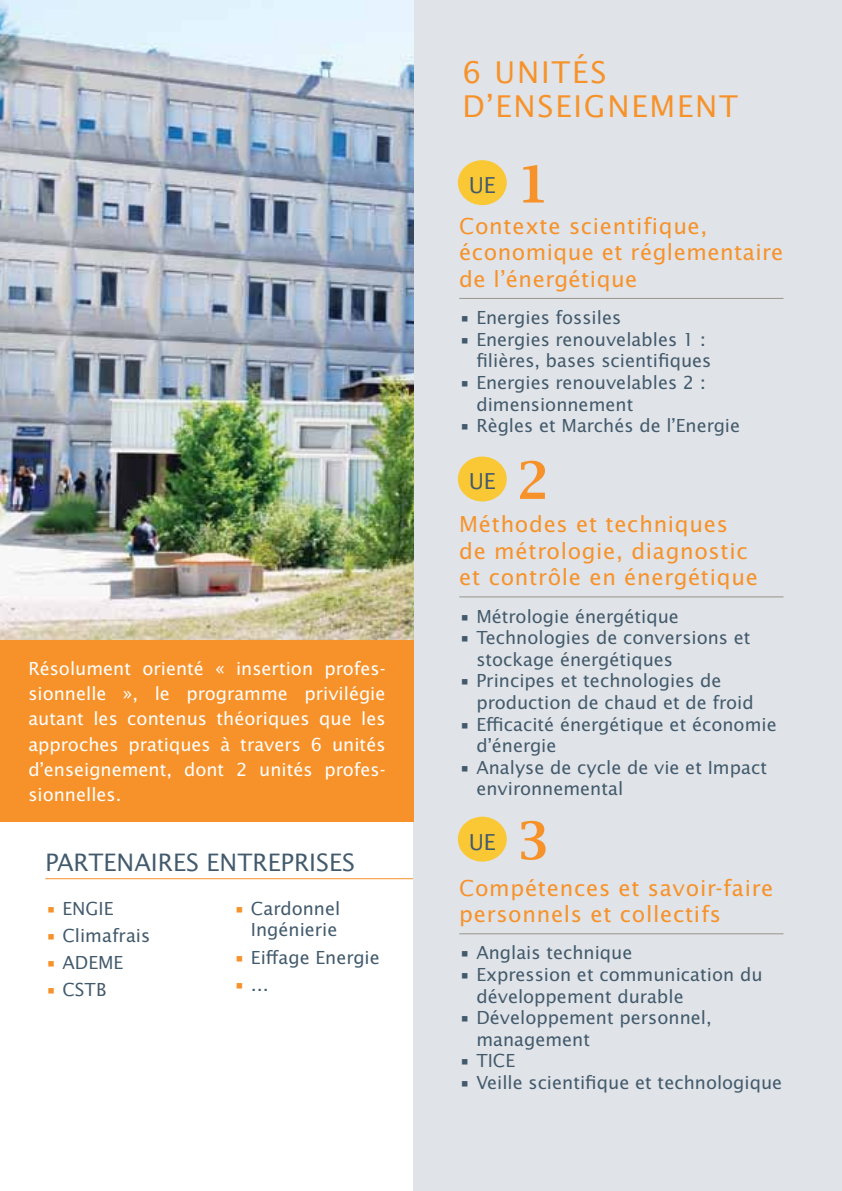
<style>
.page{position:relative;width:842px;height:1191px;background:#fff}
.page>*{position:absolute;margin:0;border:0;box-sizing:border-box;transform-origin:0 0}
.t1{font:600 51.6px "Lucida Bright";color:#f7922a}
.t2{font:30px/34px "Lucida Sans";letter-spacing:.06em;color:#f7922a}
.t3{font:24px "Lucida Sans";color:#425a6c}
.t4{font:22px/26.4px "Lucida Sans";letter-spacing:.03em;color:#f7922a}
.t5{font:22px "Lucida Sans";color:#425a6c}
.t6{font:18px/21.6px "Lucida Sans";color:#425a6c}
.t7{font:18px/25.2px "Lucida Sans";color:#fff;text-align:justify}
.t8{font:18px "Lucida Sans";color:#f7922a}
.s1{color:#f7922a}
.s2{color:#425a6c}
</style>
<div class="page">
<hr style="left:45px;top:878px;width:386px;height:1px;background:#f7922a">
<div style="left:414px;top:0;width:428px;height:1191px;background:#e0e3e7"></div>
<hr style="left:459px;top:298px;width:324px;height:1px;background:#98948e">
<hr style="left:459px;top:596px;width:324px;height:1px;background:#98948e">
<hr style="left:459px;top:933px;width:324px;height:1px;background:#98948e">
<div style="left:458px;top:160px;width:49px;height:45px;background:#fac834;border-radius:50%"></div>
<div style="left:458px;top:456px;width:49px;height:45px;background:#fac834;border-radius:50%"></div>
<div style="left:458px;top:816px;width:49px;height:45px;background:#fac834;border-radius:50%"></div>
<img style="left:0;top:0;width:414px;height:640px">
<div style="left:0;top:640px;width:414px;height:181px;background:#f7922a"></div>
<p class="t7" style="left:28px;top:655px;width:359px">Résolument orienté « insertion profes&shy;sionnelle », le programme privilégie autant les contenus théoriques que les approches pratiques à travers 6 unités d’enseignement, dont 2 unités profes&shy;sionnelles.</p>
<h3 class="t3" style="left:45px;top:847px;width:311px">PARTENAIRES ENTREPRISES</h3>
<p class="t6" style="left:45px;top:897px;width:70px"><span class="s1">•</span> ENGIE</p>
<p class="t6" style="left:45px;top:924px;width:106px"><span class="s1">•</span> Climafrais</p>
<p class="t6" style="left:45px;top:951px;width:79px"><span class="s1">•</span> ADEME</p>
<p class="t6" style="left:45px;top:978px;width:62px"><span class="s1">•</span> CSTB</p>
<p class="t6" style="left:234px;top:897px;width:108px;text-align:right"><span class="s1">•</span> Cardonnel<br>Ingénierie</p>
<p class="t6" style="left:234px;top:945px;width:147px"><span class="s1">•</span> Eiffage Energie</p>
<p class="t8" style="left:234px;top:973px;width:37px">• <span class="s2">…</span></p>
<h2 class="t2" style="left:462px;top:55px;width:277px">6 UNITÉS<br>D’ENSEIGNEMENT</h2>
<p class="t5" style="left:469px;top:171px;width:29px">UE</p>
<h1 class="t1" style="left:517px;top:155px;width:34px">1</h1>
<p class="t4" style="left:459px;top:212px;width:326px">Contexte scientifique, économique et réglementaire de l’énergétique</p>
<p class="t6" style="left:459px;top:306px;width:163px">• Energies fossiles</p>
<p class="t6" style="left:476px;top:328px;width:237px;text-indent:-17px">• Energies renouvelables 1 : filières, bases scientifiques</p>
<p class="t6" style="left:476px;top:371px;width:231px;text-indent:-17px">• Energies renouvelables 2 : dimensionnement</p>
<p class="t6" style="left:459px;top:414px;width:282px">• Règles et Marchés de l’Energie</p>
<p class="t5" style="left:469px;top:468px;width:29px">UE</p>
<h1 class="t1" style="left:517px;top:451px;width:34px">2</h1>
<p class="t4" style="left:459px;top:510px;width:300px">Méthodes et techniques de métrologie, diagnostic et contrôle en énergétique</p>
<p class="t6" style="left:459px;top:605px;width:221px">• Métrologie énergétique</p>
<p class="t6" style="left:476px;top:626px;width:276px;text-indent:-17px">• Technologies de conversions et stockage énergétiques</p>
<p class="t6" style="left:476px;top:669px;width:279px;text-indent:-17px">• Principes et technologies de production de chaud et de froid</p>
<p class="t6" style="left:476px;top:713px;width:302px;text-indent:-17px">• Efficacité énergétique et économie d’énergie</p>
<p class="t6" style="left:476px;top:756px;width:292px;text-indent:-17px">• Analyse de cycle de vie et Impact environnemental</p>
<p class="t5" style="left:469px;top:828px;width:29px">UE</p>
<h1 class="t1" style="left:517px;top:811px;width:34px">3</h1>
<p class="t4" style="left:459px;top:874px;width:315px">Compétences et savoir-faire personnels et collectifs</p>
<p class="t6" style="left:459px;top:941px;width:175px">• Anglais technique</p>
<p class="t6" style="left:476px;top:963px;width:288px;text-indent:-17px">• Expression et communication du développement durable</p>
<p class="t6" style="left:476px;top:1006px;width:237px;text-indent:-17px">• Développement personnel, management</p>
<p class="t6" style="left:459px;top:1049px;width:57px">• TICE</p>
<p class="t6" style="left:459px;top:1071px;width:324px">• Veille scientifique et technologique</p>
</div>
